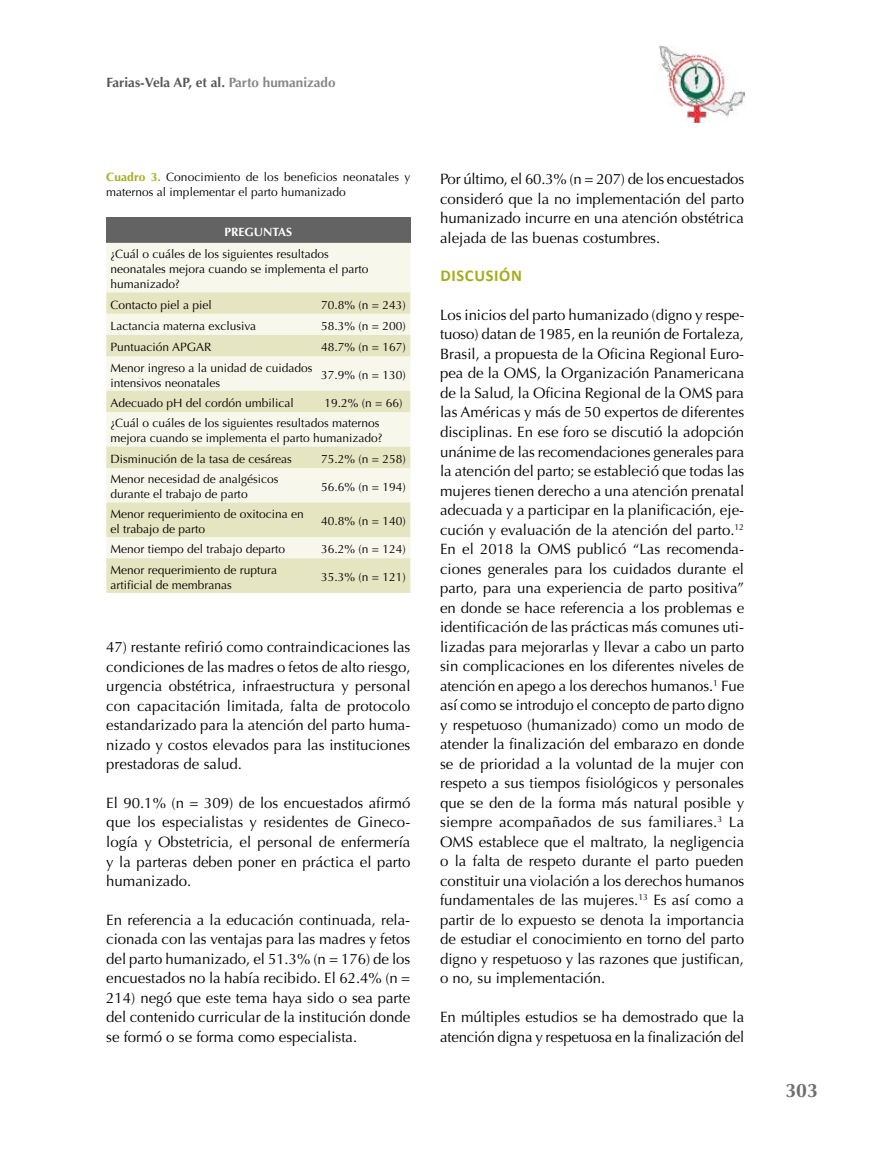
<style>
.page{position:relative;width:893px;height:1149px;background:#fff}
.page>*{position:absolute;margin:0;border:0;box-sizing:border-box;transform-origin:0 0}
.t1{font:700 19.5px "Optima";color:#706f6f}
.t2{font:700 16.5px "Calibri";letter-spacing:.04em;color:#a5ad1d}
.t3{font:15px/19.5px "Optima";color:#000;text-align:justify}
.t4{font:700 13.5px "Optima";color:#575756}
.t5{font:12px/15px "Optima";color:#000}
.t6{font:700 12px "Optima";color:#fff}
.s1{color:#878787}
.s2{font-weight:700;color:#a5ad1d}
</style>
<div class="page">
<div style="left:106px;top:217px;width:304px;height:26px;background:#646363"></div>
<div style="left:106px;top:243px;width:304px;height:49px;background:#f7f7eb"></div>
<svg style="left:106px;top:292px;width:304px;height:300px;background:#eeedd6"></svg>
<img style="left:659px;top:46px;width:85px;height:76px">
<p class="t4" style="left:107px;top:75px;width:231px">Farias-Vela AP, et al. <span class="s1">Parto humanizado</span></p>
<p class="t5" style="left:106px;top:170px;width:305px"><span class="s2">Cuadro 3.</span> Conocimiento de los beneficios neonatales y maternos al implementar el parto humanizado</p>
<p class="t6" style="left:224px;top:224px;width:69px">PREGUNTAS</p>
<p class="t5" style="left:111px;top:247px;width:259px">¿Cuál o cuáles de los siguientes resultados neonatales mejora cuando se implementa el parto humanizado?</p>
<p class="t5" style="left:111px;top:297px;width:103px">Contacto piel a piel</p>
<p class="t5" style="left:321px;top:297px;width:86px">70.8% (n = 243)</p>
<p class="t5" style="left:111px;top:318px;width:147px">Lactancia materna exclusiva</p>
<p class="t5" style="left:321px;top:318px;width:86px">58.3% (n = 200)</p>
<p class="t5" style="left:111px;top:339px;width:102px">Puntuación APGAR</p>
<p class="t5" style="left:321px;top:339px;width:86px">48.7% (n = 167)</p>
<p class="t5" style="left:111px;top:360px;width:203px">Menor ingreso a la unidad de cuidados intensivos neonatales</p>
<p class="t5" style="left:321px;top:367px;width:86px">37.9% (n = 130)</p>
<p class="t5" style="left:111px;top:395px;width:185px">Adecuado pH del cordón umbilical</p>
<p class="t5" style="left:111px;top:393px;width:293px;line-height:20.4px;text-indent:214px">19.2% (n = 66) ¿Cuál o cuáles de los siguientes resultados maternos</p>
<p class="t5" style="left:111px;top:428px;width:273px;line-height:20.4px">mejora cuando se implementa el parto humanizado?<br>Disminución de la tasa de cesáreas</p>
<p class="t5" style="left:321px;top:451px;width:86px">75.2% (n = 258)</p>
<p class="t5" style="left:111px;top:471px;width:170px">Menor necesidad de analgésicos durante el trabajo de parto</p>
<p class="t5" style="left:321px;top:479px;width:86px">56.6% (n = 194)</p>
<p class="t5" style="left:111px;top:506px;width:195px">Menor requerimiento de oxitocina en el trabajo de parto</p>
<p class="t5" style="left:321px;top:513px;width:86px">40.8% (n = 140)</p>
<p class="t5" style="left:111px;top:541px;width:176px">Menor tiempo del trabajo departo</p>
<p class="t5" style="left:321px;top:541px;width:86px">36.2% (n = 124)</p>
<p class="t5" style="left:111px;top:562px;width:168px">Menor requerimiento de ruptura artificial de membranas</p>
<p class="t5" style="left:321px;top:569px;width:86px">35.3% (n = 121)</p>
<p class="t3" style="left:106px;top:637px;width:306px">47) restante refirió como contraindicaciones las condiciones de las madres o fetos de alto riesgo, urgencia obstétrica, infraestructura y personal con capacitación limitada, falta de protocolo estandarizado para la atención del parto huma&shy;nizado y costos elevados para las instituciones prestadoras de salud.</p>
<p class="t3" style="left:106px;top:793px;width:306px">El 90.1% (n = 309) de los encuestados afirmó que los especialistas y residentes de Gineco&shy;logía y Obstetricia, el personal de enfermería y la parteras deben poner en práctica el parto humanizado.</p>
<p class="t3" style="left:106px;top:909px;width:306px">En referencia a la educación continuada, rela&shy;cionada con las ventajas para las madres y fetos del parto humanizado, el 51.3% (n = 176) de los encuestados no la había recibido. El 62.4% (n = 214) negó que este tema haya sido o sea parte del contenido curricular de la institución donde se formó o se forma como especialista.</p>
<p class="t3" style="left:440px;top:169px;width:306px">Por último, el 60.3% (n = 207) de los encuestados consideró que la no implementación del parto humanizado incurre en una atención obstétrica alejada de las buenas costumbres.</p>
<p class="t2" style="left:440px;top:265px;width:83px">DISCUSIÓN</p>
<p class="t3" style="left:440px;top:305px;width:306px">Los inicios del parto humanizado (digno y respe&shy;tuoso) datan de 1985, en la reunión de Fortaleza, Brasil, a propuesta de la Oficina Regional Euro&shy;pea de la OMS, la Organización Panamericana de la Salud, la Oficina Regional de la OMS para las Américas y más de 50 expertos de diferentes disciplinas. En ese foro se discutió la adopción unánime de las recomendaciones generales para la atención del parto; se estableció que todas las mujeres tienen derecho a una atención prenatal adecuada y a participar en la planificación, eje&shy;cución y evaluación de la atención del parto.<sup>12<br></sup>En el 2018 la OMS publicó “Las recomenda&shy;ciones generales para los cuidados durante el parto, para una experiencia de parto positiva” en donde se hace referencia a los problemas e identificación de las prácticas más comunes uti&shy;lizadas para mejorarlas y llevar a cabo un parto sin complicaciones en los diferentes niveles de atención en apego a los derechos humanos.<sup>1</sup> Fue así como se introdujo el concepto de parto digno y respetuoso (humanizado) como un modo de atender la finalización del embarazo en donde se de prioridad a la voluntad de la mujer con respeto a sus tiempos fisiológicos y personales que se den de la forma más natural posible y siempre acompañados de sus familiares.<sup>3</sup> La OMS establece que el maltrato, la negligencia o la falta de respeto durante el parto pueden constituir una violación a los derechos humanos fundamentales de las mujeres.<sup>13</sup> Es así como a partir de lo expuesto se denota la importancia de estudiar el conocimiento en torno del parto digno y respetuoso y las razones que justifican, o no, su implementación.</p>
<p class="t3" style="left:440px;top:1007px;width:306px">En múltiples estudios se ha demostrado que la atención digna y respetuosa en la finalización del</p>
<h1 class="t1" style="left:785px;top:1079px;width:34px">303</h1>
</div>
